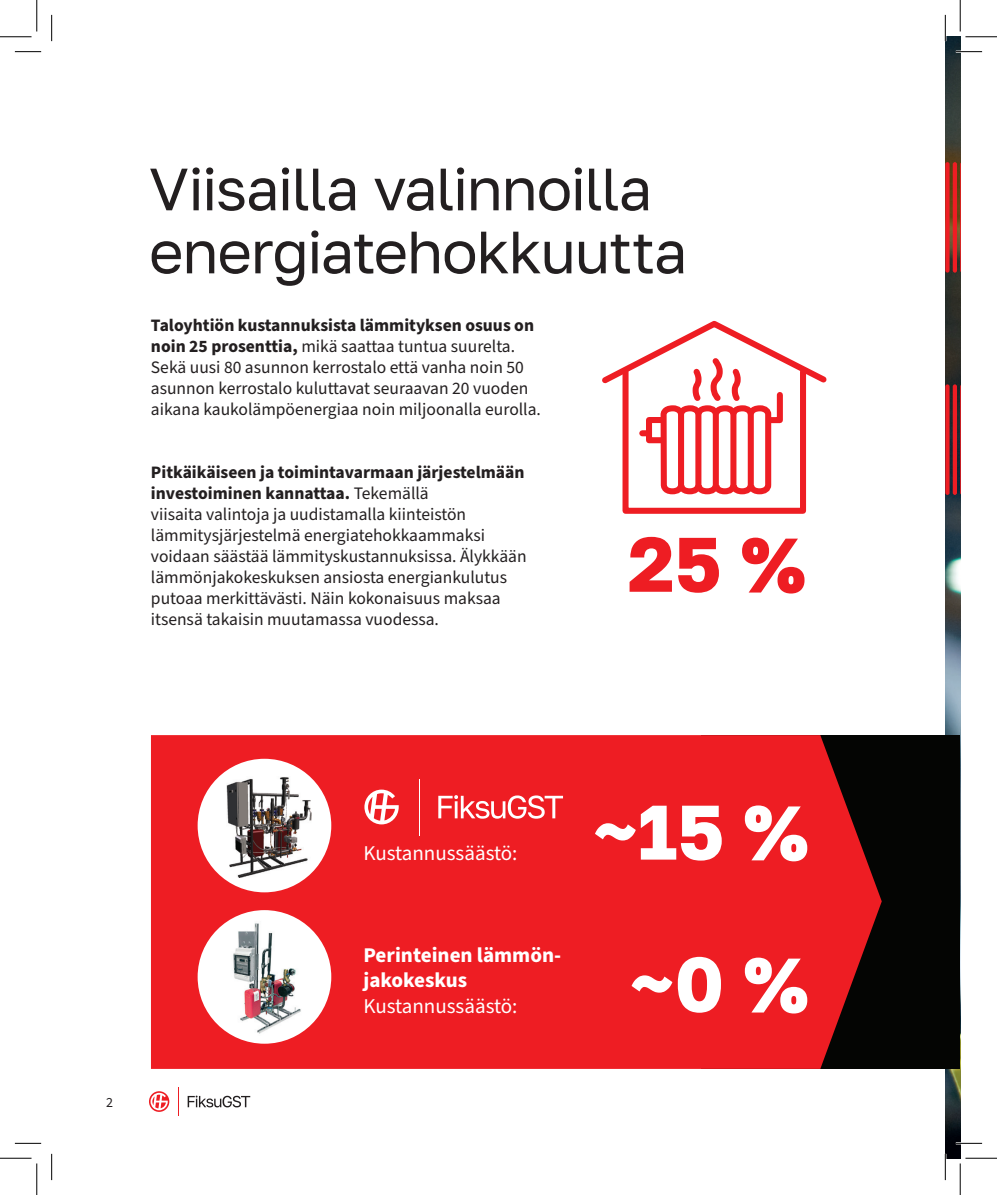
<style>
.page{position:relative;width:997px;height:1195px;background:#fff}
.page>*{position:absolute;margin:0;border:0;box-sizing:border-box;transform-origin:0 0}
.t1{font:700 77px "Golos Text";color:#fff}
.t2{font:700 77px "Golos Text";color:#ee1d23}
.Otsikko_34pt{font:59.5px/63px "Golos Text";letter-spacing:-.03em;color:#231f20}
.Leipis_12_pt{font:21px/25.2px "Source Sans Pro";color:#fff}
.Leipis_12_pt-2{font:700 21px "Source Sans Pro";color:#fff}
.Leipis_10pt{font:17.5px/21px "Source Sans Pro";color:#231f20}
.t3{font:14px "Source Sans Pro";color:#231f20}
.s1{font-weight:700}
</style>
<div class="page">
<svg style="left:149px;top:1091px;width:20px;height:21px"></svg>
<svg style="left:150px;top:1092px;width:18px;height:18px"></svg>
<svg style="left:178px;top:1087px;width:1px;height:29px"></svg>
<svg style="left:187px;top:1095px;width:63px;height:12px"></svg>
<img style="left:945px;top:37px;width:14px;height:1121px">
<div style="left:701px;top:735px;width:258px;height:334px;background:#040503"></div>
<svg style="left:151px;top:735px;width:730px;height:334px;background:#de1b21"></svg>
<svg style="left:959px;top:384px;width:1px;height:111px"></svg>
<svg style="left:952px;top:384px;width:4px;height:111px"></svg>
<svg style="left:945px;top:384px;width:4px;height:111px"></svg>
<svg style="left:959px;top:162px;width:1px;height:111px"></svg>
<svg style="left:952px;top:162px;width:4px;height:111px"></svg>
<svg style="left:945px;top:162px;width:4px;height:111px"></svg>
<div style="left:197px;top:910px;width:134px;height:133px;background:#fff;border-radius:50%"></div>
<img style="left:225px;top:915px;width:79px;height:127px">
<div style="left:197px;top:759px;width:134px;height:133px;background:#fff;border-radius:50%"></div>
<img style="left:226px;top:776px;width:85px;height:102px">
<div style="left:361px;top:786px;width:41px;height:41px;background:#ee1d23;border-radius:50%"></div>
<svg style="left:364px;top:789px;width:34px;height:35px"></svg>
<hr style="left:419px;top:778px;width:1px;height:57px;background:#fff">
<svg style="left:438px;top:795px;width:125px;height:23px"></svg>
<svg style="left:596px;top:320px;width:235px;height:749px"></svg>
<hr style="left:955px;top:51px;width:26px;height:2px;background:#fff">
<hr style="left:955px;top:1142px;width:26px;height:2px;background:#fff">
<hr style="left:943px;top:15px;width:3px;height:26px;background:#fff">
<hr style="left:943px;top:1153px;width:3px;height:27px;background:#fff">
<svg style="left:15px;top:51px;width:26px;height:1px"></svg>
<svg style="left:955px;top:51px;width:26px;height:1px"></svg>
<svg style="left:15px;top:1143px;width:26px;height:1px"></svg>
<svg style="left:955px;top:1143px;width:26px;height:1px"></svg>
<svg style="left:51px;top:15px;width:1px;height:26px"></svg>
<svg style="left:51px;top:1153px;width:1px;height:27px"></svg>
<svg style="left:944px;top:15px;width:1px;height:26px"></svg>
<svg style="left:944px;top:1154px;width:1px;height:26px"></svg>
<hr style="left:0;top:36px;width:32px;height:1px;background:#000">
<hr style="left:965px;top:36px;width:31px;height:1px;background:#000">
<hr style="left:0;top:1158px;width:32px;height:1px;background:#000">
<hr style="left:965px;top:1158px;width:31px;height:1px;background:#000">
<hr style="left:36px;top:0;width:1px;height:32px;background:#000">
<hr style="left:36px;top:1163px;width:1px;height:32px;background:#000">
<hr style="left:959px;top:0;width:1px;height:32px;background:#000">
<hr style="left:959px;top:1163px;width:1px;height:32px;background:#000">
<p class="Otsikko_34pt" style="left:149px;top:157px;width:540px">Viisailla valinnoilla energiatehokkuutta</p>
<p class="Leipis_10pt" style="left:151px;top:315px;width:391px"><span class="s1">Taloyhtiön kustannuksista lämmityksen osuus on noin 25 prosenttia,</span> mikä saattaa tuntua suurelta.<br>Sekä uusi 80 asunnon kerrostalo että vanha noin 50 asunnon kerrostalo kuluttavat seuraavan 20 vuoden aikana kaukolämpöenergiaa noin miljoonalla eurolla.</p>
<p class="Leipis_10pt" style="left:151px;top:462px;width:377px"><span class="s1">Pitkäikäiseen ja toimintavarmaan järjestelmään investoiminen kannattaa.</span> Tekemällä<br>viisaita valintoja ja uudistamalla kiinteistön lämmitysjärjestelmä energiatehokkaammaksi voidaan säästää lämmityskustannuksissa. Älykkään lämmönjakokeskuksen ansiosta energiankulutus putoaa merkittävästi. Näin kokonaisuus maksaa itsensä takaisin muutamassa vuodessa.</p>
<p class="t2" style="left:627px;top:518px;width:179px">25 %</p>
<p class="t3" style="left:106px;top:1092px;width:8px">2</p>
<p class="Leipis_12_pt" style="left:363px;top:841px;width:155px">Kustannussäästö:</p>
<p class="Leipis_12_pt-2" style="left:363px;top:941px;width:199px">Perinteinen lämmön-</p>
<p class="Leipis_12_pt" style="left:363px;top:968px;width:155px"><span class="s1">jakokeskus<br></span>Kustannussäästö:</p>
<p class="t1" style="left:593px;top:785px;width:217px">~15 %</p>
<p class="t1" style="left:629px;top:938px;width:180px">~0 %</p>
</div>
